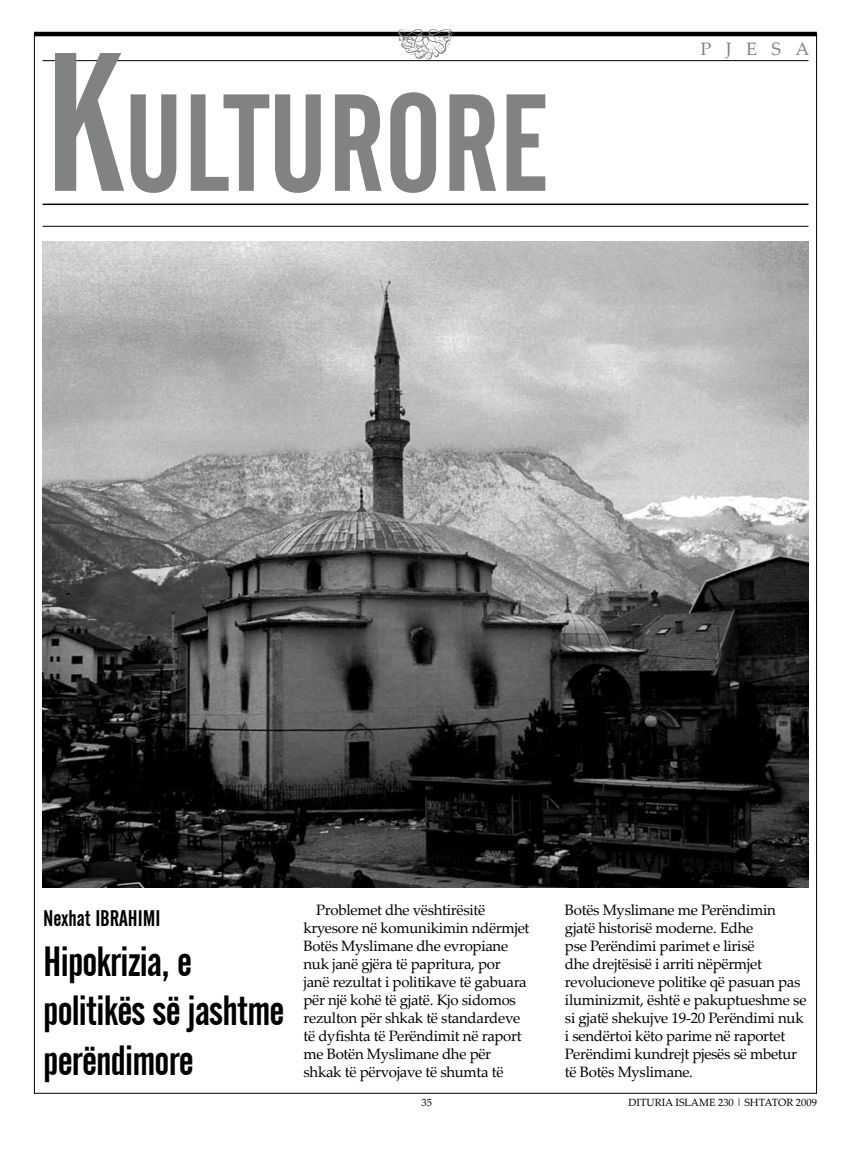
<style>
.page{position:relative;width:851px;height:1149px;background:#fff}
.page>*{position:absolute;margin:0;border:0;box-sizing:border-box;transform-origin:0 0}
.t1{font:136.5px "Alternate Gothic No 2 BT";color:#808284}
.t2{font:42px/49.5px "Alternate Gothic No 2 BT";letter-spacing:-.02em;color:#000}
.t3{font:22.5px "Alternate Gothic No 2 BT";color:#000}
.t4{font:18px "Palatino Linotype";color:#808284}
.t5{font:15px/18px "Palatino Linotype";letter-spacing:-.02em;color:#000}
.t6{font:10.5px "Palatino Linotype";color:#000}
.s1{font-size:195px}
</style>
<div class="page">
<hr style="left:34px;top:32px;width:782px;height:4px;background:#000">
<hr style="left:43px;top:60px;width:765px;height:1px;background:#000">
<svg style="left:398px;top:29px;width:54px;height:31px"></svg>
<hr style="left:43px;top:203px;width:765px;height:2px;background:#000">
<hr style="left:43px;top:226px;width:765px;height:1px;background:#000">
<img style="left:43px;top:241px;width:765px;height:646px">
<h1 class="t1" style="left:44px;top:67px;width:506px"><span class="s1">K</span>ulturore</h1>
<p class="t4" style="left:700px;top:37px;width:110px">pjesa</p>
<h3 class="t3" style="left:43px;top:905px;width:118px">Nexhat Ibrahimi</h3>
<h2 class="t2" style="left:43px;top:936px;width:243px">Hipokrizia, e politikës së jashtme perëndimore</h2>
<p class="t5" style="left:303px;top:900px;width:227px;text-indent:13px">Problemet dhe vështirësitë kryesore në komunikimin ndërmjet<br>Botës Myslimane dhe evropiane nuk janë gjëra të papritura, por janë rezultat i politikave të gabuara për një kohë të gjatë. Kjo sidomos rezulton për shkak të standardeve të dyfishta të Perëndimit në raport me Botën Myslimane dhe për shkak të përvojave të shumta të</p>
<p class="t5" style="left:565px;top:900px;width:243px">Botës Myslimane me Perëndimin gjatë historisë moderne. Edhe<br>pse Perëndimi parimet e lirisë<br>dhe drejtësisë i arriti nëpërmjet revolucioneve politike që pasuan pas iluminizmit, është e pakuptueshme se si gjatë shekujve 19-20 Perëndimi nuk i sendërtoi këto parime në raportet Perëndimi kundrejt pjesës së mbetur të Botës Myslimane.</p>
<p class="t6" style="left:421px;top:1094px;width:12px">35</p>
<p class="t6" style="left:628px;top:1094px;width:190px">DITURIA ISLAME 230 | SHTATOR 2009</p>
</div>
